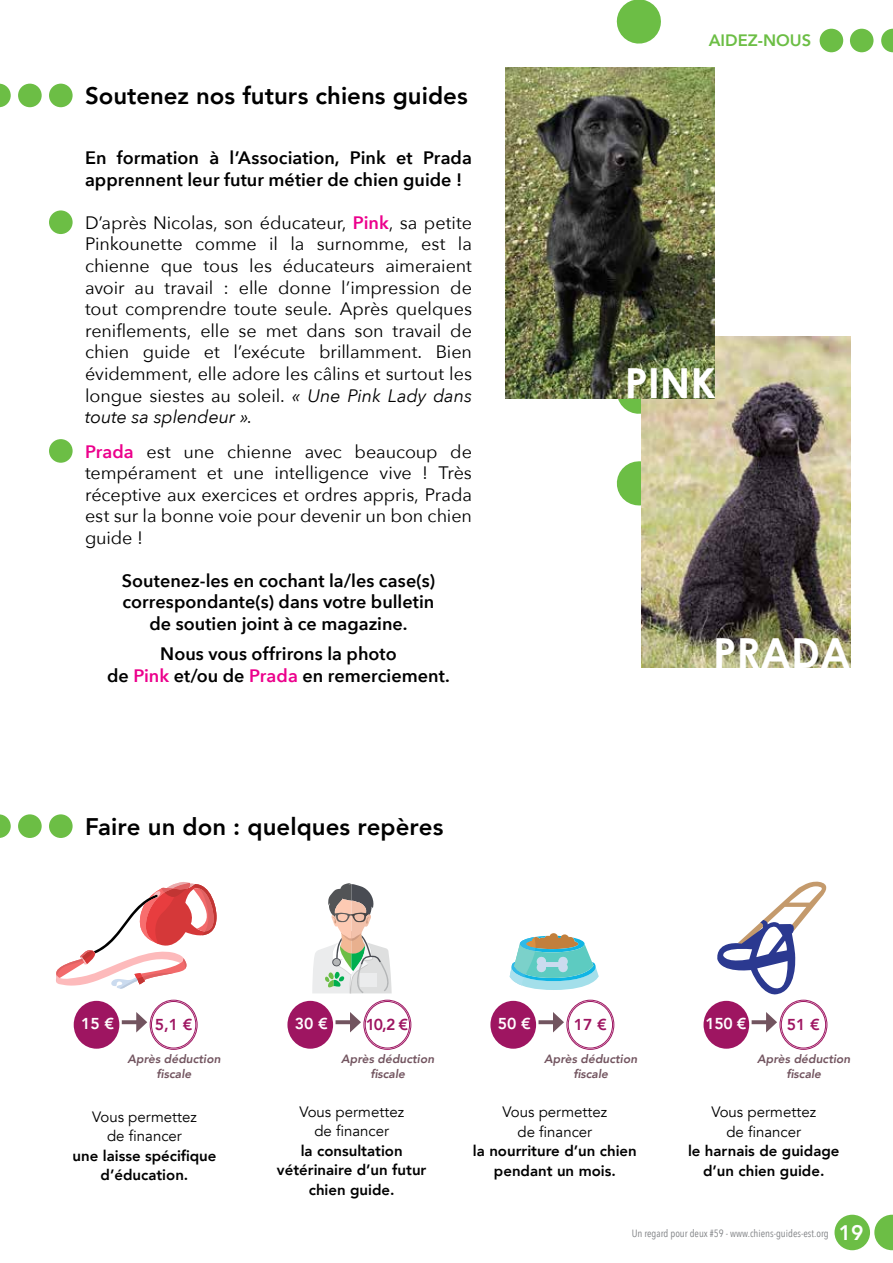
<style>
.page{position:relative;width:893px;height:1263px;background:#fff}
.page>*{position:absolute;margin:0;border:0;box-sizing:border-box;transform-origin:0 0}
.t1{font:700 41.4px "Century Gothic";color:#fff}
.t2{font:800 24px "Avenir";letter-spacing:.005em;color:#000}
.t3{font:18px/21.6px "Avenir Next";letter-spacing:-.005em;color:#000;text-align:justify}
.t4{font:600 18px/21.6px "Avenir Next";color:#000;text-align:center}
.t5{font:800 16.5px "Avenir";color:#6cbe45}
.t6{font:800 15.75px "Avenir";color:#9e1561}
.t7{font:800 15.75px "Avenir";color:#fff}
.t8{font:800 15px/19.5px "Avenir";color:#000;text-align:center}
.t9{font:15px/19.5px "Avenir";color:#000;text-align:center}
.t10{font:italic 800 12px/15px "Avenir";color:#72545f;text-align:center}
.t11{font:10.5px "Avenir Next Condensed";color:#808285}
.s1{font-weight:600;color:#ec008c}
.s2{font-style:italic}
.s3{color:#ec008c}
.s4{font-family:"Avenir";font-weight:800;font-size:21px;color:#fff}
</style>
<div class="page">
<svg style="left:510px;top:933px;width:89px;height:57px"></svg>
<svg style="left:874px;top:1215px;width:19px;height:35px"></svg>
<div style="left:834px;top:1215px;width:36px;height:35px;background:#6cbe45;border-radius:50%"></div>
<svg style="left:881px;top:29px;width:12px;height:23px"></svg>
<div style="left:850px;top:29px;width:23px;height:23px;background:#6cbe45;border-radius:50%"></div>
<div style="left:820px;top:29px;width:23px;height:23px;background:#6cbe45;border-radius:50%"></div>
<svg style="left:617px;top:21px;width:44px;height:393px"></svg>
<hr style="left:639px;top:461px;width:1px;height:44px;background:#6cbe45">
<svg style="left:0;top:84px;width:11px;height:23px"></svg>
<svg style="left:0;top:814px;width:11px;height:24px"></svg>
<div style="left:18px;top:84px;width:24px;height:23px;background:#6cbe45;border-radius:50%"></div>
<div style="left:18px;top:814px;width:24px;height:24px;background:#6cbe45;border-radius:50%"></div>
<div style="left:49px;top:84px;width:24px;height:23px;background:#6cbe45;border-radius:50%"></div>
<div style="left:49px;top:814px;width:24px;height:24px;background:#6cbe45;border-radius:50%"></div>
<div style="left:49px;top:210px;width:24px;height:24px;background:#6cbe45;border-radius:50%"></div>
<div style="left:49px;top:439px;width:24px;height:24px;background:#6cbe45;border-radius:50%"></div>
<div style="left:74px;top:1001px;width:45px;height:48px;background:#9e1561;border-radius:50%"></div>
<div style="left:287px;top:1001px;width:46px;height:48px;background:#9e1561;border-radius:50%"></div>
<div style="left:490px;top:1001px;width:46px;height:48px;background:#9e1561;border-radius:50%"></div>
<div style="left:703px;top:1001px;width:46px;height:48px;background:#9e1561;border-radius:50%"></div>
<div style="left:150px;top:1000px;width:47px;height:50px;border:1px solid #9e1561;border-radius:50%"></div>
<div style="left:151px;top:1001px;width:45px;height:47px;border:1px solid #9e1561;border-radius:50%"></div>
<div style="left:364px;top:1000px;width:47px;height:50px;border:1px solid #9e1561;border-radius:50%"></div>
<div style="left:365px;top:1001px;width:45px;height:47px;border:1px solid #9e1561;border-radius:50%"></div>
<div style="left:567px;top:1000px;width:47px;height:50px;border:1px solid #9e1561;border-radius:50%"></div>
<div style="left:568px;top:1001px;width:45px;height:47px;border:1px solid #9e1561;border-radius:50%"></div>
<div style="left:780px;top:1000px;width:47px;height:50px;border:1px solid #9e1561;border-radius:50%"></div>
<div style="left:781px;top:1001px;width:45px;height:47px;border:1px solid #9e1561;border-radius:50%"></div>
<svg style="left:56px;top:882px;width:161px;height:107px"></svg>
<svg style="left:312px;top:883px;width:80px;height:110px"></svg>
<svg style="left:332px;top:958px;width:9px;height:8px"></svg>
<div style="left:333px;top:959px;width:7px;height:7px;background:#b4b6b7;border-radius:50%"></div>
<svg style="left:717px;top:881px;width:110px;height:114px"></svg>
<svg style="left:122px;top:1020px;width:14px;height:4px"></svg>
<svg style="left:136px;top:1012px;width:11px;height:20px"></svg>
<svg style="left:336px;top:1020px;width:14px;height:4px"></svg>
<svg style="left:350px;top:1012px;width:11px;height:20px"></svg>
<svg style="left:538px;top:1020px;width:15px;height:4px"></svg>
<svg style="left:553px;top:1012px;width:11px;height:20px"></svg>
<svg style="left:752px;top:1020px;width:14px;height:4px"></svg>
<svg style="left:766px;top:1012px;width:11px;height:20px"></svg>
<img style="left:641px;top:337px;width:209px;height:330px">
<img style="left:505px;top:68px;width:209px;height:330px">
<h2 class="t2" style="left:85px;top:77px;width:384px">Soutenez nos futurs chiens guides</h2>
<p class="t4" style="left:85px;top:147px;width:388px;text-align:left">En formation à l’Association, Pink et Prada apprennent leur futur métier de chien guide !</p>
<p class="t3" style="left:85px;top:211px;width:388px">D’après Nicolas, son éducateur, <span class="s1">Pink</span>, sa petite Pinkounette comme il la surnomme, est la chienne que tous les éducateurs aimeraient avoir au travail : elle donne l’impression de tout comprendre toute seule. Après quelques reniflements, elle se met dans son travail de chien guide et l’exécute brillamment. Bien évidemment, elle adore les câlins et surtout les longue siestes au soleil. <span class="s2">« Une Pink Lady dans toute sa splendeur ».</span></p>
<p class="t3" style="left:85px;top:440px;width:388px"><span class="s1">Prada</span> est une chienne avec beaucoup de tempérament et une intelligence vive ! Très réceptive aux exercices et ordres appris, Prada est sur la bonne voie pour devenir un bon chien guide !</p>
<p class="t4" style="left:122px;top:569px;width:315px">Soutenez-les en cochant la/les case(s) correspondante(s) dans votre bulletin de soutien joint à ce magazine.</p>
<p class="t4" style="left:107px;top:643px;width:344px">Nous vous offrirons la photo<br>de <span class="s3">Pink</span> et/ou de <span class="s3">Prada</span> en remerciement.</p>
<h2 class="t2" style="left:85px;top:808px;width:360px">Faire un don : quelques repères</h2>
<p class="t5" style="left:709px;top:27px;width:104px">AIDEZ-NOUS</p>
<h1 class="t1" style="left:625px;top:352px;width:93px">PINK</h1>
<h1 class="t1" style="left:713px;top:621px;width:139px">PRADA</h1>
<p class="t7" style="left:81px;top:1011px;width:34px">15 €</p>
<p class="t6" style="left:155px;top:1012px;width:39px">5,1 €</p>
<p class="t7" style="left:295px;top:1011px;width:34px">30 €</p>
<p class="t6" style="left:366px;top:1012px;width:44px">10,2 €</p>
<p class="t7" style="left:498px;top:1011px;width:34px">50 €</p>
<p class="t6" style="left:574px;top:1012px;width:34px">17 €</p>
<p class="t7" style="left:705px;top:1011px;width:43px">150 €</p>
<p class="t6" style="left:787px;top:1012px;width:34px">51 €</p>
<p class="t10" style="left:127px;top:1051px;width:95px">Après déduction fiscale</p>
<p class="t10" style="left:341px;top:1051px;width:95px">Après déduction fiscale</p>
<p class="t10" style="left:544px;top:1051px;width:95px">Après déduction fiscale</p>
<p class="t10" style="left:757px;top:1051px;width:95px">Après déduction fiscale</p>
<p class="t9" style="left:92px;top:1107px;width:106px">Vous permettez de financer</p>
<p class="t8" style="left:73px;top:1146px;width:145px">une laisse spécifique d’éducation.</p>
<p class="t9" style="left:299px;top:1102px;width:106px">Vous permettez de financer</p>
<p class="t8" style="left:277px;top:1140px;width:151px">la consultation vétérinaire d’un futur chien guide.</p>
<p class="t9" style="left:503px;top:1103px;width:106px">Vous permettez de financer</p>
<p class="t8" style="left:473px;top:1141px;width:165px">la nourriture d’un chien pendant un mois.</p>
<p class="t9" style="left:711px;top:1103px;width:106px">Vous permettez de financer</p>
<p class="t8" style="left:688px;top:1141px;width:153px">le harnais de guidage d’un chien guide.</p>
<p class="t11" style="left:632px;top:1224px;width:233px">Un regard pour deux #59 - www.chiens-guides-est.org <span class="s4">19</span></p>
</div>
